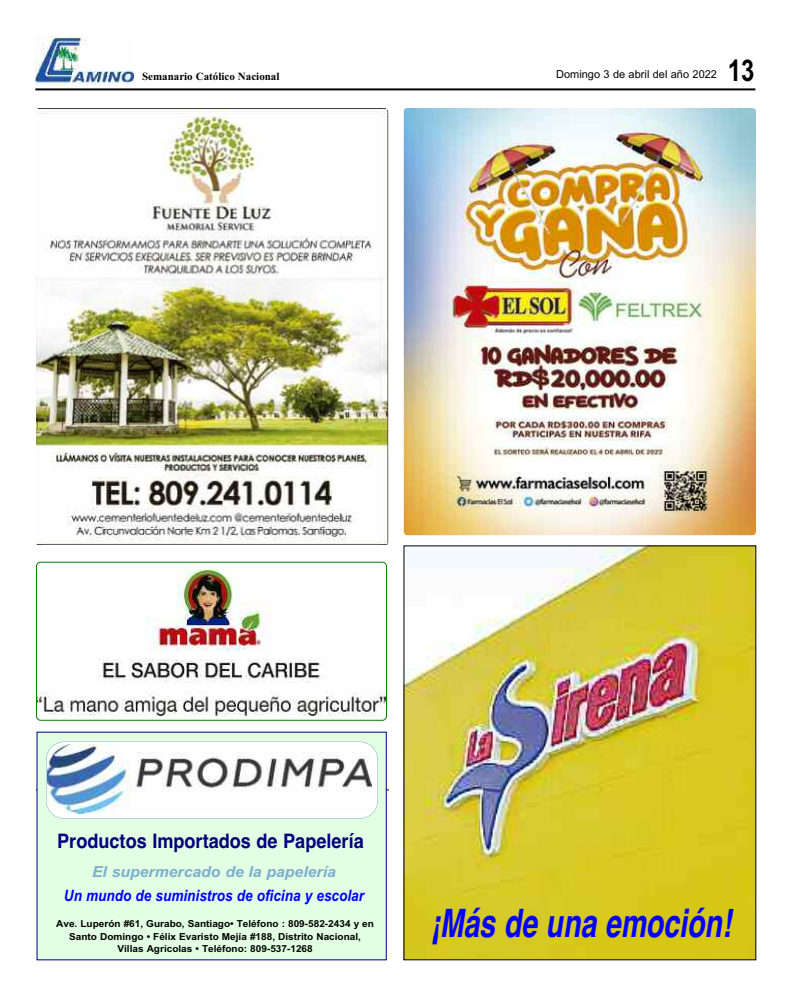
<style>
.page{position:relative;width:792px;height:1008px;background:#fff}
.page>*{position:absolute;margin:0;border:0;box-sizing:border-box;transform-origin:0 0}
.t1{font:italic 700 39.1px "Helvetica";color:#00f;scale:.73 1}
.t2{font:700 30px "Arial";color:#000;scale:.8 1}
.t3{font:700 20px "Helvetica";color:#000080;scale:.91 1}
.t4{font:italic 700 15.7px "Arial";color:#00f;scale:.86 1}
.t5{font:italic 700 15.2px "Arial";color:#7caece;scale:1.04 1}
.t6{font:700 11px "Times New Roman";color:#000}
.t7{font:11px "Arial";color:#000}
.t8{font:700 9.7px/12.6px "Arial";color:#000;text-align:center;scale:1.04 1}
</style>
<div class="page">
<img style="left:35px;top:36px;width:98px;height:49px">
<hr style="left:35px;top:88px;width:720px;height:2px;background:#000">
<img style="left:36px;top:108px;width:352px;height:437px">
<hr style="left:36px;top:789px;width:353px;height:1px;background:#000">
<div style="left:37px;top:732px;width:349px;height:228px;background:#e3ffe3"></div>
<div style="left:46px;top:742px;width:332px;height:77px;background:#fff;border-radius:18px"></div>
<img style="left:48px;top:745px;width:323px;height:69px">
<div style="left:46px;top:742px;width:332px;height:77px;border:1px solid #7caece;border-radius:18px"></div>
<svg style="left:36px;top:562px;width:351px;height:159px"></svg>
<img style="left:406px;top:548px;width:348px;height:410px">
<img style="left:404px;top:108px;width:352px;height:427px;border-radius:4px">
<p class="t6" style="left:142px;top:70px;width:139px">Semanario Católico Nacional</p>
<p class="t7" style="left:556px;top:68px;width:162px">Domingo 3 de abril del año 2022</p>
<h2 class="t2" style="left:728px;top:54px;width:35px">13</h2>
<h3 class="t3" style="left:57px;top:829px;width:338px">Productos Importados de Papelería</h3>
<h3 class="t5" style="left:92px;top:863px;width:236px">El supermercado de la papelería</h3>
<h3 class="t4" style="left:64px;top:887px;width:351px">Un mundo de suministros de oficina y escolar</h3>
<p class="t8" style="left:56px;top:917px;width:307px">Ave. Luperón #61, Gurabo, Santiago• Teléfono : 809-582-2434 y en<br>Santo Domingo • Félix Evaristo Mejía #188, Distrito Nacional,<br>Villas Agrícolas • Teléfono: 809-537-1268</p>
<h1 class="t1" style="left:430px;top:901px;width:414px">¡Más de una emoción!</h1>
</div>
